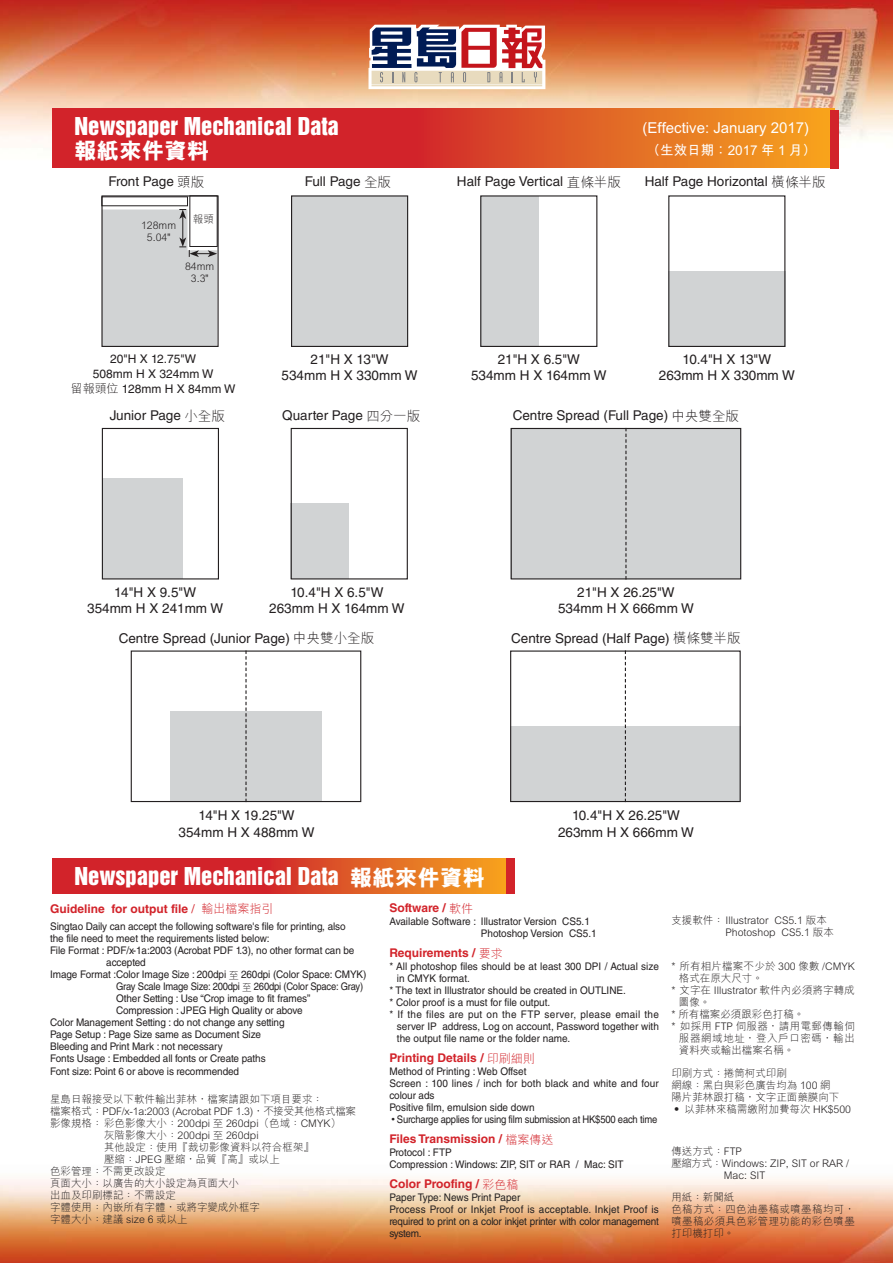
<style>
.page{position:relative;width:893px;height:1263px;background:#fff}
.page>*{position:absolute;margin:0;border:0;box-sizing:border-box;transform-origin:0 0}
.t1{font:22.5px "Helvetica Inserat LT Std";color:#fff}
.t2{font:22.5px "M Hei HK Xbold E Ten B5 H";color:#fff}
.t3{font:15px "M Hei HK Bold E Ten B5 H";color:#fff}
.t4{font:13.5px/16.5px "Helvetica LT Std";color:#231f20;text-align:center}
.t5{font:13.5px "M Hei HK Bold E Ten B5 H";color:#fff}
.t6{font:700 12px "Helvetica LT Std";color:#d2232a}
.t7{font:12px/15px "Helvetica LT Std";color:#231f20;text-align:center}
.t8{font:10.5px/12px "Helvetica LT Std";letter-spacing:-.01em;color:#231f20;scale:.95 1}
.t9{font:10.5px/12px "M Hei HK Light E Ten B5 H";color:#231f20}
.t10{font:10.5px "Helvetica LT Std";letter-spacing:-.01em;color:#231f20;scale:.9 1}
.t11{font:10.5px/12px "M Hei HK Light E Ten B5 H";letter-spacing:.03em;color:#231f20}
.t12{font:10.5px "Helvetica LT Std";letter-spacing:.025em;color:#231f20;scale:.95 1}
.t13{font:10.5px "M Hei HK Light E Ten B5 H";letter-spacing:-.02em;color:#231f20}
.t14{font:10.5px "M Hei HK Light E Ten B5 H";letter-spacing:.04em;color:#231f20}
.t15{font:10.5px "M Hei HK Light E Ten B5 H";letter-spacing:.06em;color:#231f20}
.s1{font-family:"M Hei HK Light E Ten B5 H"}
.s2{font-family:"M Hei HK Xbold E Ten B5 H"}
.s3{font-weight:400}
.s4{font-family:"M Hei HK Light E Ten B5 H";font-weight:400}
.s5{font-family:"M Hei HKS Light E Ten B5 H"}
.s6{font-family:"M Hei HK Light E Ten B5 H";font-size:7.5px}
</style>
<div class="page">
<img style="left:0;top:0;width:893px;height:1263px">
<svg style="left:368px;top:25px;width:177px;height:64px"></svg>
<svg style="left:52px;top:109px;width:783px;height:58px;background:#db4827"></svg>
<div style="left:830px;top:110px;width:9px;height:59px;background:#d2232a"></div>
<svg style="left:52px;top:859px;width:455px;height:35px;background:#db4727"></svg>
<div style="left:507px;top:859px;width:8px;height:35px;background:#d2232a"></div>
<svg style="left:101px;top:194px;width:685px;height:609px"></svg>
<svg style="left:625px;top:428px;width:1px;height:151px"></svg>
<svg style="left:625px;top:651px;width:1px;height:151px"></svg>
<svg style="left:245px;top:653px;width:2px;height:147px"></svg>
<div style="left:131px;top:651px;width:230px;height:151px;border:1px solid #231f20"></div>
<svg style="left:101px;top:195px;width:117px;height:152px;background:#cecfd0"></svg>
<h1 class="t1" style="left:74px;top:116px;width:266px">Newspaper Mechanical Data</h1>
<h2 class="t3" style="left:642px;top:122px;width:168px">(Effective: January 2017)</h2>
<h1 class="t2" style="left:74px;top:142px;width:136px">報紙來件資料</h1>
<p class="t5" style="left:647px;top:145px;width:171px">（生效日期：2017 年 1 月）</p>
<p class="t4" style="left:108px;top:174px;width:97px">Front Page <span class="s1">頭版</span></p>
<p class="t4" style="left:305px;top:174px;width:88px">Full Page <span class="s1">全版</span></p>
<p class="t4" style="left:457px;top:174px;width:165px">Half Page Vertical <span class="s1">直條半版</span></p>
<p class="t9" style="left:141px;top:220px;width:36px;text-align:center">128mm<br>5.04"</p>
<p class="t9" style="left:193px;top:215px;width:22px">報頭</p>
<p class="t9" style="left:185px;top:261px;width:31px;text-align:center">84mm<br>3.3"</p>
<p class="t4" style="left:645px;top:174px;width:182px">Half Page Horizontal <span class="s1">橫條半版</span></p>
<p class="t7" style="left:71px;top:352px;width:166px">20"H X 12.75"W<br>508mm H X 324mm W<br><span class="s1">留報頭位</span> 128mm H X 84mm W</p>
<p class="t4" style="left:282px;top:352px;width:137px">21"H X 13"W<br>534mm H X 330mm W</p>
<p class="t4" style="left:471px;top:352px;width:137px">21"H X 6.5"W<br>534mm H X 164mm W</p>
<p class="t4" style="left:659px;top:352px;width:137px">10.4"H X 13"W<br>263mm H X 330mm W</p>
<p class="t4" style="left:110px;top:408px;width:117px">Junior Page <span class="s1">小全版</span></p>
<p class="t4" style="left:282px;top:408px;width:140px">Quarter Page <span class="s1">四分一版</span></p>
<p class="t4" style="left:513px;top:408px;width:228px">Centre Spread (Full Page) <span class="s1">中央雙全版</span></p>
<p class="t4" style="left:87px;top:585px;width:137px">14"H X 9.5"W<br>354mm H X 241mm W</p>
<p class="t4" style="left:269px;top:585px;width:137px">10.4"H X 6.5"W<br>263mm H X 164mm W</p>
<p class="t4" style="left:558px;top:585px;width:137px">21"H X 26.25"W<br>534mm H X 666mm W</p>
<p class="t4" style="left:119px;top:631px;width:257px">Centre Spread (Junior Page) <span class="s1">中央雙小全版</span></p>
<p class="t4" style="left:511px;top:631px;width:231px">Centre Spread (Half Page) <span class="s1">橫條雙半版</span></p>
<p class="t4" style="left:179px;top:808px;width:137px">14"H X 19.25"W<br>354mm H X 488mm W</p>
<h1 class="t1" style="left:74px;top:866px;width:412px">Newspaper Mechanical Data <span class="s2">報紙來件資料</span></h1>
<p class="t4" style="left:558px;top:808px;width:137px">10.4"H X 26.25"W<br>263mm H X 666mm W</p>
<p class="t6" style="left:50px;top:904px;width:225px">Guideline for output file <span class="s3">/</span> <span class="s4">輸出檔案指引</span></p>
<p class="t8" style="left:50px;top:921px;width:313px">Singtao Daily can accept the following software's file for printing, also</p>
<p class="t8" style="left:50px;top:933px;width:232px">the file need to meet the requirements listed below:</p>
<p class="t8" style="left:50px;top:945px;width:322px">File Format : PDF/x-1a:2003 (Acrobat PDF 1.3), no other format can be</p>
<p class="t8" style="left:106px;top:957px;width:43px">accepted</p>
<p class="t8" style="left:50px;top:969px;width:334px">Image Format : Color Image Size : 200dpi <span class="s5">至</span> 260dpi (Color Space: CMYK)</p>
<p class="t10" style="left:116px;top:982px;width:276px">Gray Scale Image Size: 200dpi <span class="s5">至</span> 260dpi (Color Space: Gray)</p>
<p class="t8" style="left:116px;top:993px;width:206px">Other Setting : Use “Crop image to fit frames”</p>
<p class="t8" style="left:116px;top:1005px;width:198px">Compression : JPEG High Quality or above</p>
<p class="t8" style="left:50px;top:1017px;width:248px">Color Management Setting : do not change any setting</p>
<p class="t8" style="left:50px;top:1029px;width:223px">Page Setup : Page Size same as Document Size</p>
<p class="t8" style="left:50px;top:1041px;width:183px">Bleeding and Print Mark : not necessary</p>
<p class="t8" style="left:50px;top:1053px;width:228px">Fonts Usage : Embedded all fonts or Create paths</p>
<p class="t8" style="left:50px;top:1066px;width:200px">Font size: Point 6 or above is recommended</p>
<p class="t9" style="left:50px;top:1094px;width:274px">星島日報接受以下軟件輸出菲林，檔案請跟如下項目要求：</p>
<p class="t13" style="left:50px;top:1107px;width:307px">檔案格式：PDF/x-1a:2003 (Acrobat PDF 1.3)，不接受其他格式檔案</p>
<p class="t9" style="left:50px;top:1118px;width:292px">影像規格： 彩色影像大小：200dpi 至 260dpi（色域：CMYK）</p>
<p class="t9" style="left:104px;top:1130px;width:156px">灰階影像大小：200dpi 至 260dpi</p>
<p class="t9" style="left:104px;top:1142px;width:211px">其他設定：使用『裁切影像資料以符合框架』</p>
<p class="t9" style="left:104px;top:1154px;width:177px">壓縮：JPEG 壓縮，品質『高』或以上</p>
<p class="t9" style="left:50px;top:1166px;width:117px">色彩管理：不需更改設定</p>
<p class="t9" style="left:50px;top:1178px;width:190px">頁面大小：以廣告的大小設定為頁面大小</p>
<p class="t9" style="left:50px;top:1190px;width:127px">出血及印刷標記：不需設定</p>
<p class="t9" style="left:50px;top:1202px;width:211px">字體使用：內嵌所有字體，或將字變成外框字</p>
<p class="t9" style="left:50px;top:1214px;width:139px">字體大小：建議 size 6 或以上</p>
<p class="t6" style="left:389px;top:903px;width:85px">Software / <span class="s4">軟件</span></p>
<p class="t8" style="left:481px;top:916px;width:123px;text-indent:-91px">Available Software : Illustrator Version CS5.1<br>Photoshop Version CS5.1</p>
<p class="t6" style="left:389px;top:948px;width:115px">Requirements / <span class="s4">要求</span></p>
<p class="t8" style="left:389px;top:961px;width:285px">* All photoshop files should be at least 300 DPI / Actual size</p>
<p class="t8" style="left:397px;top:973px;width:78px">in CMYK format.</p>
<p class="t8" style="left:389px;top:985px;width:251px">* The text in Illustrator should be created in OUTLINE.</p>
<p class="t8" style="left:389px;top:997px;width:171px">* Color proof is a must for file output.</p>
<p class="t12" style="left:389px;top:1010px;width:285px">* If the files are put on the FTP server, please email the</p>
<p class="t8" style="left:397px;top:1021px;width:277px">server IP address, Log on account, Password together with</p>
<p class="t8" style="left:397px;top:1033px;width:184px">the output file name or the folder name.</p>
<p class="t6" style="left:389px;top:1053px;width:147px">Printing Details / <span class="s4">印刷細則</span></p>
<p class="t8" style="left:389px;top:1066px;width:285px">Method of Printing : Web Offset<br>Screen : 100 lines / inch for both black and white and four colour ads<br>Positive film, emulsion side down<br><span class="s6">‧</span>Surcharge applies for using film submission at HK$500 each time</p>
<p class="t6" style="left:389px;top:1134px;width:165px">Files Transmission / <span class="s4">檔案傳送</span></p>
<p class="t8" style="left:389px;top:1147px;width:248px">Protocol : FTP<br>Compression : Windows: ZIP, SIT or RAR / Mac: SIT</p>
<p class="t6" style="left:389px;top:1179px;width:131px">Color Proofing / <span class="s4">彩色稿</span></p>
<p class="t8" style="left:389px;top:1192px;width:285px">Paper Type: News Print Paper<br>Process Proof or Inkjet Proof is acceptable. Inkjet Proof is required to print on a color inkjet printer with color management system.</p>
<p class="t9" style="left:725px;top:915px;width:110px;text-indent:-54px">支援軟件： Illustrator CS5.1 版本<br>Photoshop CS5.1 版本</p>
<p class="t9" style="left:671px;top:962px;width:185px">* 所有相片檔案不少於 300 像數 /CMYK</p>
<p class="t9" style="left:679px;top:974px;width:85px">格式在原大尺寸。</p>
<p class="t9" style="left:671px;top:986px;width:185px">* 文字在 Illustrator 軟件內必須將字轉成</p>
<p class="t9" style="left:679px;top:998px;width:33px">圖像。</p>
<p class="t9" style="left:671px;top:1010px;width:134px">* 所有檔案必須跟彩色打稿。</p>
<p class="t14" style="left:671px;top:1022px;width:185px">* 如採用 FTP 伺服器，請用電郵傳輸伺</p>
<p class="t15" style="left:679px;top:1034px;width:177px">服器網域地址，登入戶口密碼，輸出</p>
<p class="t9" style="left:679px;top:1046px;width:117px">資料夾或輸出檔案名稱。</p>
<p class="t9" style="left:671px;top:1068px;width:181px">印刷方式：捲筒柯式印刷<br>網線：黑白與彩色廣告均為 100 網<br>陽片菲林跟打稿，文字正面藥膜向下‧ 以菲林來稿需繳附加費每次 HK$500</p>
<p class="t9" style="left:671px;top:1146px;width:72px">傳送方式：FTP</p>
<p class="t9" style="left:671px;top:1158px;width:179px">壓縮方式：Windows: ZIP, SIT or RAR /</p>
<p class="t9" style="left:724px;top:1170px;width:43px">Mac: SIT</p>
<p class="t11" style="left:671px;top:1193px;width:185px">用紙：新聞紙<br>色稿方式：四色油墨稿或噴墨稿均可，噴墨稿必須具色彩管理功能的彩色噴墨打印機打印。</p>
</div>
